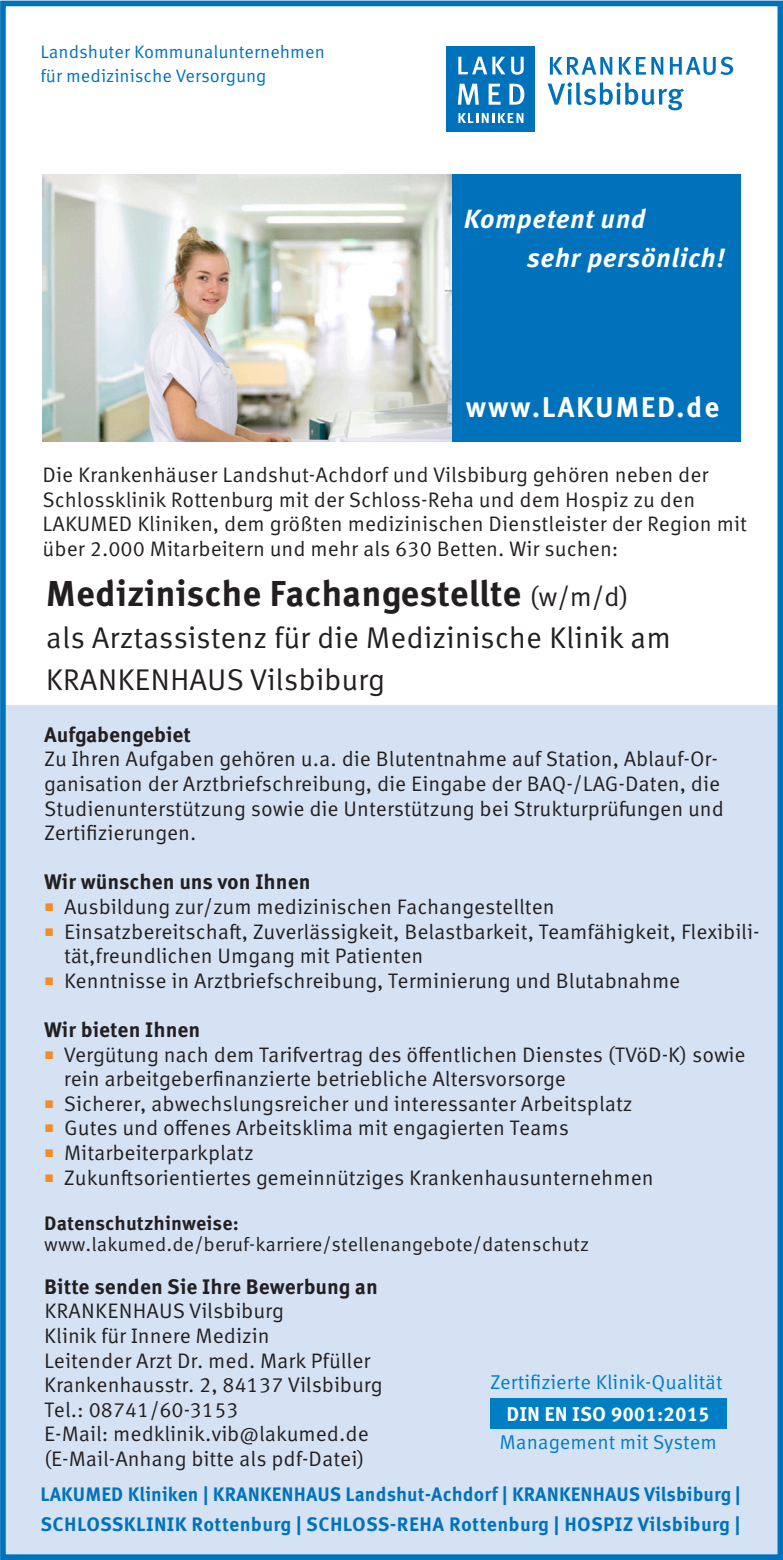
<style>
.page{position:relative;width:783px;height:1560px;background:#fff}
.page>*{position:absolute;margin:0;border:0;box-sizing:border-box;transform-origin:0 0}
.t1{font:700 36px "Meta Correspondence OT";letter-spacing:-.005em;color:#231f20}
.t2{font:30px/42px "Meta Correspondence OT";color:#231f20}
.t3{font:700 28.5px "Meta Correspondence OT";letter-spacing:.055em;color:#fff}
.t4{font:italic 700 26.4px "Meta Correspondence OT";letter-spacing:.015em;color:#fff}
.t5{font:21px/24.6px "Meta Correspondence OT";color:#231f20}
.t6{font:700 21px "Meta Correspondence OT";color:#231f20}
.t7{font:20.1px "Meta Correspondence OT";color:#007ec5}
.t8{font:700 20.1px "Meta Correspondence OT";color:#fff}
.t9{font:700 19.5px/30px "Meta Correspondence OT";letter-spacing:.005em;color:#0072bc}
.t10{font:19.5px "Meta Correspondence OT";letter-spacing:.005em;color:#231f20}
.t11{font:700 19.5px "Meta Correspondence OT";letter-spacing:.005em;color:#231f20}
.t12{font:18px "Meta Correspondence OT";color:#0072bc}
.s1{font-weight:400;font-size:27px}
.s2{color:#f68b1f}
</style>
<div class="page">
<div style="left:2px;top:706px;width:779px;height:854px;background:#d4e2f3"></div>
<div style="left:0;top:1px;width:782px;height:1559px;border:6px solid #0072bc"></div>
<div style="left:451px;top:175px;width:289px;height:267px;background:#0072bc"></div>
<div style="left:490px;top:1398px;width:236px;height:31px;background:#007ec5"></div>
<img style="left:43px;top:175px;width:408px;height:267px">
<div style="left:446px;top:47px;width:89px;height:85px;background:#0072bc"></div>
<svg style="left:549px;top:57px;width:63px;height:18px"></svg>
<svg style="left:618px;top:57px;width:27px;height:18px"></svg>
<svg style="left:651px;top:57px;width:12px;height:18px"></svg>
<svg style="left:669px;top:57px;width:64px;height:18px"></svg>
<svg style="left:547px;top:82px;width:136px;height:28px"></svg>
<svg style="left:458px;top:57px;width:47px;height:17px"></svg>
<svg style="left:511px;top:57px;width:12px;height:18px"></svg>
<svg style="left:457px;top:84px;width:22px;height:21px"></svg>
<svg style="left:488px;top:84px;width:12px;height:21px"></svg>
<svg style="left:509px;top:84px;width:15px;height:21px"></svg>
<svg style="left:458px;top:113px;width:65px;height:10px"></svg>
<p class="t12" style="left:40px;top:41px;width:286px">Landshuter Kommunalunternehmen</p>
<p class="t12" style="left:40px;top:65px;width:227px">für medizinische Versorgung</p>
<p class="t4" style="left:463px;top:203px;width:183px">Kompetent und</p>
<p class="t4" style="left:527px;top:242px;width:200px">sehr persönlich!</p>
<p class="t3" style="left:466px;top:390px;width:255px">www.LAKUMED.de</p>
<p class="t5" style="left:43px;top:463px;width:705px">Die Krankenhäuser Landshut-Achdorf und Vilsbiburg gehören neben der Schlossklinik Rottenburg mit der Schloss-Reha und dem Hospiz zu den LAKUMED Kliniken, dem größten medizinischen Dienstleister der Region mit über 2.000 Mitarbeitern und mehr als 630 Betten. Wir suchen:</p>
<p class="t1" style="left:46px;top:572px;width:584px">Medizinische Fachangestellte <span class="s1">(w/m/d)</span></p>
<p class="t2" style="left:46px;top:617px;width:626px">als Arztassistenz für die Medizinische Klinik am<br>KRANKENHAUS Vilsbiburg</p>
<p class="t6" style="left:44px;top:722px;width:148px">Aufgabengebiet</p>
<p class="t5" style="left:44px;top:747px;width:681px">Zu Ihren Aufgaben gehören u.a. die Blutentnahme auf Station, Ablauf-Or&shy;ganisation der Arztbriefschreibung, die Eingabe der BAQ-/LAG-Daten, die Studienunterstützung sowie die Unterstützung bei Strukturprüfungen und Zertifizierungen.</p>
<p class="t6" style="left:44px;top:870px;width:268px">Wir wünschen uns von Ihnen</p>
<p class="t5" style="left:44px;top:895px;width:512px"><span class="s2">▪</span> Ausbildung zur/zum medizinischen Fachangestellten</p>
<p class="t5" style="left:64px;top:919px;width:696px;text-indent:-20px"><span class="s2">▪</span> Einsatzbereitschaft, Zuverlässigkeit, Belastbarkeit, Teamfähigkeit, Flexibili&shy;tät,freundlichen Umgang mit Patienten</p>
<p class="t5" style="left:44px;top:969px;width:637px"><span class="s2">▪</span> Kenntnisse in Arztbriefschreibung, Terminierung und Blutabnahme</p>
<p class="t6" style="left:44px;top:1017px;width:158px">Wir bieten Ihnen</p>
<p class="t5" style="left:64px;top:1042px;width:683px;text-indent:-19px"><span class="s2">▪</span> Vergütung nach dem Tarifvertrag des öffentlichen Dienstes (TVöD-K) sowie rein arbeitgeberfinanzierte betriebliche Altersvorsorge</p>
<p class="t5" style="left:44px;top:1092px;width:590px"><span class="s2">▪</span> Sicherer, abwechslungsreicher und interessanter Arbeitsplatz</p>
<p class="t5" style="left:44px;top:1116px;width:526px"><span class="s2">▪</span> Gutes und offenes Arbeitsklima mit engagierten Teams</p>
<p class="t5" style="left:44px;top:1141px;width:211px"><span class="s2">▪</span> Mitarbeiterparkplatz</p>
<p class="t5" style="left:44px;top:1165px;width:610px"><span class="s2">▪</span> Zukunftsorientiertes gemeinnütziges Krankenhausunternehmen</p>
<p class="t11" style="left:44px;top:1212px;width:196px">Datenschutzhinweise:</p>
<p class="t10" style="left:44px;top:1233px;width:546px">www.lakumed.de/beruf-karriere/stellenangebote/datenschutz</p>
<p class="t6" style="left:44px;top:1274px;width:335px">Bitte senden Sie Ihre Bewerbung an</p>
<p class="t5" style="left:44px;top:1299px;width:241px">KRANKENHAUS Vilsbiburg</p>
<p class="t5" style="left:44px;top:1324px;width:227px">Klinik für Innere Medizin</p>
<p class="t5" style="left:44px;top:1348px;width:327px">Leitender Arzt Dr. med. Mark Pfüller</p>
<p class="t5" style="left:44px;top:1373px;width:340px">Krankenhausstr. 2, 84137 Vilsbiburg</p>
<p class="t5" style="left:44px;top:1398px;width:196px">Tel.: 08741/60-3153</p>
<p class="t5" style="left:44px;top:1422px;width:326px">E-Mail: medklinik.vib@lakumed.de</p>
<p class="t5" style="left:44px;top:1447px;width:321px">(E-Mail-Anhang bitte als pdf-Datei)</p>
<p class="t7" style="left:490px;top:1370px;width:234px">Zertifizierte Klinik-Qualität</p>
<p class="t8" style="left:506px;top:1402px;width:205px">DIN EN ISO 9001:2015</p>
<p class="t7" style="left:499px;top:1430px;width:219px">Management mit System</p>
<p class="t9" style="left:40px;top:1480px;width:701px">LAKUMED Kliniken | KRANKENHAUS Landshut-Achdorf | KRANKENHAUS Vilsbiburg |<br>SCHLOSSKLINIK Rottenburg | SCHLOSS-REHA Rottenburg | HOSPIZ Vilsbiburg |</p>
</div>
